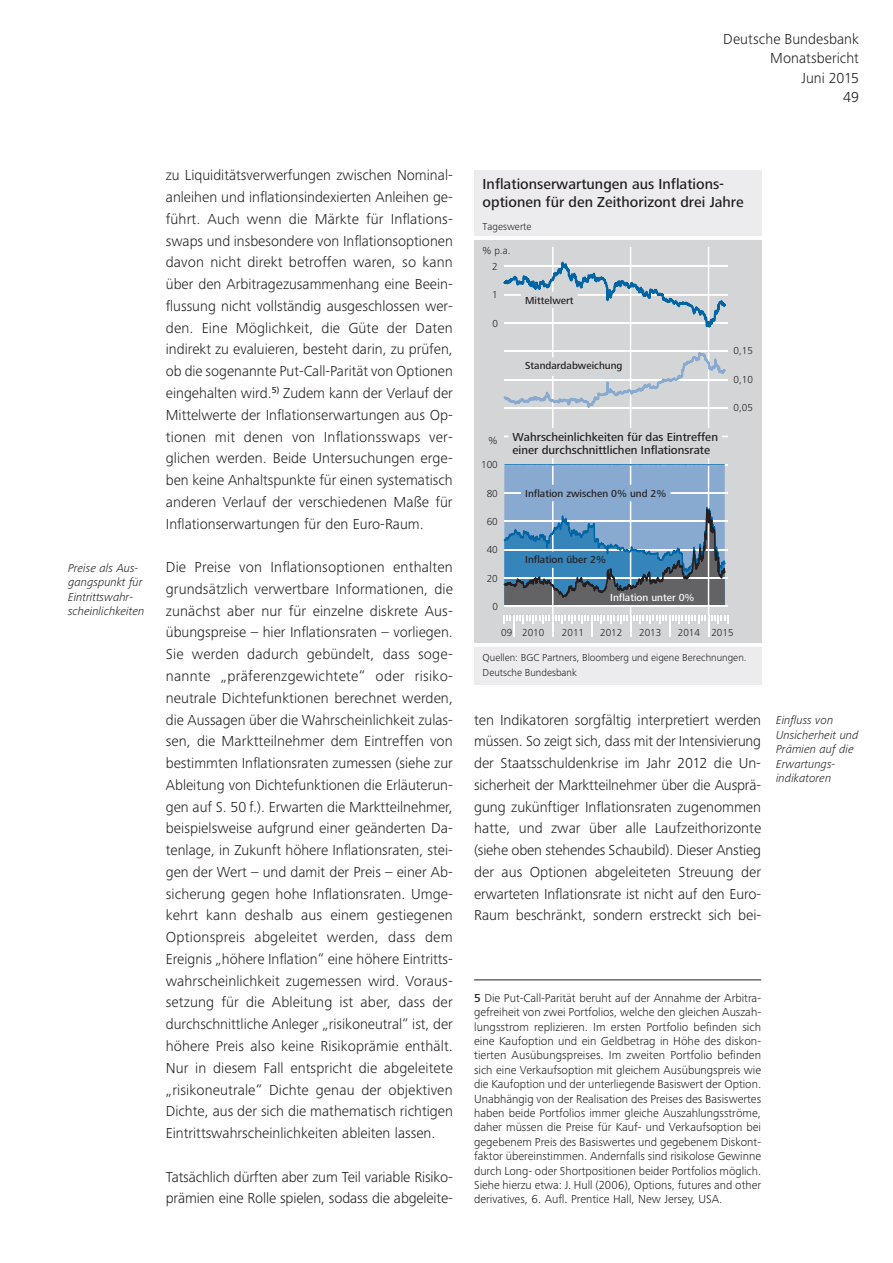
<style>
.page{position:relative;width:893px;height:1263px;background:#fff}
.page>*{position:absolute;margin:0;border:0;box-sizing:border-box;transform-origin:0 0}
.t1{font:300 15px/21.8px "Frutiger Next LTW1 G";color:#231f20;text-align:justify}
.t2{font:500 15px/18px "Frutiger Next LTCE";color:#231f20}
.t3{font:300 12px/14.4px "Frutiger Next LTW1 G";color:#231f20;text-align:justify}
.t4{font:italic 300 12px/14.4px "Frutiger Next LTW1 G";color:#231f20}
.t5{font:500 12px/12.9px "Frutiger Next LTCE";color:#231f20}
.t6{font:300 10.5px/15.6px "Frutiger Next LTCE";color:#231f20}
.t7{font:500 10.5px "Frutiger Next LTCE";color:#231f20}
.t8{font:500 10.5px "Frutiger Next LTCE";color:#fff}
.s1{font-weight:500}
</style>
<div class="page">
<div style="left:474px;top:170px;width:287px;height:515px;background:#ececee"></div>
<div style="left:474px;top:238px;width:287px;height:407px;background:#d4d5d7"></div>
<hr style="left:504px;top:322px;width:224px;height:2px;background:#fff">
<hr style="left:578px;top:294px;width:150px;height:1px;background:#fff">
<hr style="left:504px;top:266px;width:224px;height:1px;background:#fff">
<hr style="left:474px;top:237px;width:287px;height:3px;background:#fff">
<hr style="left:474px;top:643px;width:287px;height:3px;background:#fff">
<hr style="left:504px;top:407px;width:224px;height:2px;background:#fff">
<hr style="left:504px;top:379px;width:224px;height:1px;background:#fff">
<hr style="left:504px;top:351px;width:224px;height:1px;background:#fff">
<hr style="left:552px;top:247px;width:1px;height:45px;background:#fff">
<hr style="left:552px;top:308px;width:1px;height:49px;background:#fff">
<hr style="left:552px;top:376px;width:1px;height:52px;background:#fff">
<hr style="left:630px;top:247px;width:1px;height:181px;background:#fff">
<hr style="left:708px;top:247px;width:1px;height:181px;background:#fff">
<svg style="left:504px;top:262px;width:222px;height:66px"></svg>
<svg style="left:504px;top:352px;width:222px;height:56px"></svg>
<svg style="left:503px;top:458px;width:226px;height:178px"></svg>
<hr style="left:474px;top:980px;width:287px;height:1px;background:#231f20">
<p class="t1" style="left:723px;top:29px;width:137px;line-height:19.4px;text-align:right">Deutsche Bundesbank<br>Monatsbericht<br>Juni 2015<br>49</p>
<p class="t4" style="left:68px;top:561px;width:78px">Preise als Aus&shy;gangspunkt für<br>Eintrittswahr&shy;scheinlichkeiten</p>
<p class="t1" style="left:166px;top:164px;width:289px">zu Liquiditätsverwerfungen zwischen Nominal&shy;anleihen und inflationsindexierten Anleihen ge&shy;führt. Auch wenn die Märkte für Inflations&shy;swaps und insbesondere von Inflationsoptionen davon nicht direkt betroffen waren, so kann über den Arbitragezusammenhang eine Beein&shy;flussung nicht vollständig ausgeschlossen wer&shy;den. Eine Möglichkeit, die Güte der Daten indirekt zu evaluieren, besteht darin, zu prüfen, ob die sogenannte Put-Call-Parität von Optionen eingehalten wird.<sup>5)</sup> Zudem kann der Verlauf der Mittelwerte der Inflationserwartungen aus Op&shy;tionen mit denen von Inflationsswaps ver&shy;glichen werden. Beide Untersuchungen erge&shy;ben keine Anhaltspunkte für einen systematisch anderen Verlauf der verschiedenen Maße für Inflationserwartungen für den Euro-Raum.</p>
<p class="t1" style="left:166px;top:556px;width:289px">Die Preise von Inflationsoptionen enthalten grundsätzlich verwertbare Informationen, die zunächst aber nur für einzelne diskrete Aus&shy;übungspreise – hier Inflationsraten – vorliegen.<br>Sie werden dadurch gebündelt, dass soge&shy;nannte „präferenzgewichtete“ oder risiko&shy;neutrale Dichtefunktionen berechnet werden, die Aussagen über die Wahrscheinlichkeit zulas&shy;sen, die Marktteilnehmer dem Eintreffen von bestimmten Inflationsraten zumessen (siehe zur Ableitung von Dichtefunktionen die Erläuterun&shy;gen auf S. 50 f.). Erwarten die Marktteilnehmer, beispielsweise aufgrund einer geänderten Da&shy;tenlage, in Zukunft höhere Inflationsraten, stei&shy;gen der Wert – und damit der Preis – einer Ab&shy;sicherung gegen hohe Inflationsraten. Umge&shy;kehrt kann deshalb aus einem gestiegenen Optionspreis abgeleitet werden, dass dem Ereignis „höhere Inflation“ eine höhere Eintritts&shy;wahrscheinlichkeit zugemessen wird. Voraus&shy;setzung für die Ableitung ist aber, dass der durchschnittliche Anleger „risikoneutral“ ist, der höhere Preis also keine Risikoprämie enthält.<br>Nur in diesem Fall entspricht die abgeleitete „risikoneutrale“ Dichte genau der objektiven Dichte, aus der sich die mathematisch richtigen Eintrittswahrscheinlichkeiten ableiten lassen.</p>
<p class="t1" style="left:166px;top:1166px;width:289px">Tatsächlich dürften aber zum Teil variable Risiko&shy;prämien eine Rolle spielen, sodass die abgeleite-</p>
<p class="t2" style="left:483px;top:175px;width:263px">Inflationserwartungen aus Inflations&shy;optionen für den Zeithorizont drei Jahre</p>
<p class="t6" style="left:483px;top:219px;width:50px">Tageswerte</p>
<p class="t6" style="left:483px;top:244px;width:29px">% p.a.</p>
<p class="t6" style="left:492px;top:259px;width:7px">2</p>
<p class="t6" style="left:492px;top:288px;width:7px">1</p>
<p class="t6" style="left:492px;top:316px;width:7px">0</p>
<p class="t7" style="left:525px;top:295px;width:50px">Mittelwert</p>
<p class="t7" style="left:525px;top:360px;width:99px">Standardabweichung</p>
<p class="t6" style="left:489px;top:433px;width:10px">%</p>
<p class="t6" style="left:481px;top:458px;width:18px">100</p>
<p class="t6" style="left:487px;top:486px;width:13px">80</p>
<p class="t6" style="left:487px;top:514px;width:13px">60</p>
<p class="t6" style="left:487px;top:543px;width:13px">40</p>
<p class="t6" style="left:487px;top:571px;width:13px">20</p>
<p class="t6" style="left:492px;top:599px;width:7px">0</p>
<p class="t5" style="left:512px;top:431px;width:207px">Wahrscheinlichkeiten für das Eintreffen einer durchschnittlichen Inflationsrate</p>
<p class="t7" style="left:525px;top:488px;width:143px">Inflation zwischen 0% und 2%</p>
<p class="t7" style="left:525px;top:554px;width:82px">Inflation über 2%</p>
<p class="t8" style="left:610px;top:592px;width:86px">Inflation unter 0%</p>
<p class="t6" style="left:733px;top:344px;width:21px">0,15</p>
<p class="t6" style="left:733px;top:372px;width:21px">0,10</p>
<p class="t6" style="left:733px;top:400px;width:21px">0,05</p>
<p class="t6" style="left:501px;top:626px;width:45px">09 2010</p>
<p class="t6" style="left:562px;top:626px;width:24px">2011</p>
<p class="t6" style="left:600px;top:626px;width:24px">2012</p>
<p class="t6" style="left:639px;top:626px;width:24px">2013</p>
<p class="t6" style="left:678px;top:626px;width:57px">2014 2015</p>
<p class="t6" style="left:483px;top:650px;width:265px">Quellen: BGC Partners, Bloomberg und eigene Berechnungen.<br>Deutsche Bundesbank</p>
<p class="t1" style="left:474px;top:709px;width:289px">ten Indikatoren sorgfältig interpretiert werden müssen. So zeigt sich, dass mit der Intensivierung der Staatsschuldenkrise im Jahr 2012 die Un&shy;sicherheit der Marktteilnehmer über die Ausprä&shy;gung zukünftiger Inflationsraten zugenommen hatte, und zwar über alle Laufzeithorizonte (siehe oben stehendes Schaubild). Dieser Anstieg der aus Optionen abgeleiteten Streuung der erwarteten Inflationsrate ist nicht auf den Euro-Raum beschränkt, sondern erstreckt sich bei-</p>
<p class="t4" style="left:776px;top:713px;width:84px">Einfluss von<br>Unsicherheit und<br>Prämien auf die<br>Erwartungs&shy;indikatoren</p>
<p class="t3" style="left:474px;top:991px;width:289px"><span class="s1">5</span> Die Put-Call-Parität beruht auf der Annahme der Arbitra&shy;gefreiheit von zwei Portfolios, welche den gleichen Auszah&shy;lungsstrom replizieren. Im ersten Portfolio befinden sich eine Kaufoption und ein Geldbetrag in Höhe des diskon&shy;tierten Ausübungspreises. Im zweiten Portfolio befinden sich eine Verkaufsoption mit gleichem Ausübungspreis wie die Kaufoption und der unterliegende Basiswert der Option.<br>Unabhängig von der Realisation des Preises des Basiswertes haben beide Portfolios immer gleiche Auszahlungsströme, daher müssen die Preise für Kauf- und Verkaufsoption bei gegebenem Preis des Basiswertes und gegebenem Diskont&shy;faktor übereinstimmen. Andernfalls sind risikolose Gewinne durch Long- oder Shortpositionen beider Portfolios möglich.<br>Siehe hierzu etwa: J. Hull (2006), Options, futures and other derivatives, 6. Aufl. Prentice Hall, New Jersey, USA.</p>
</div>
